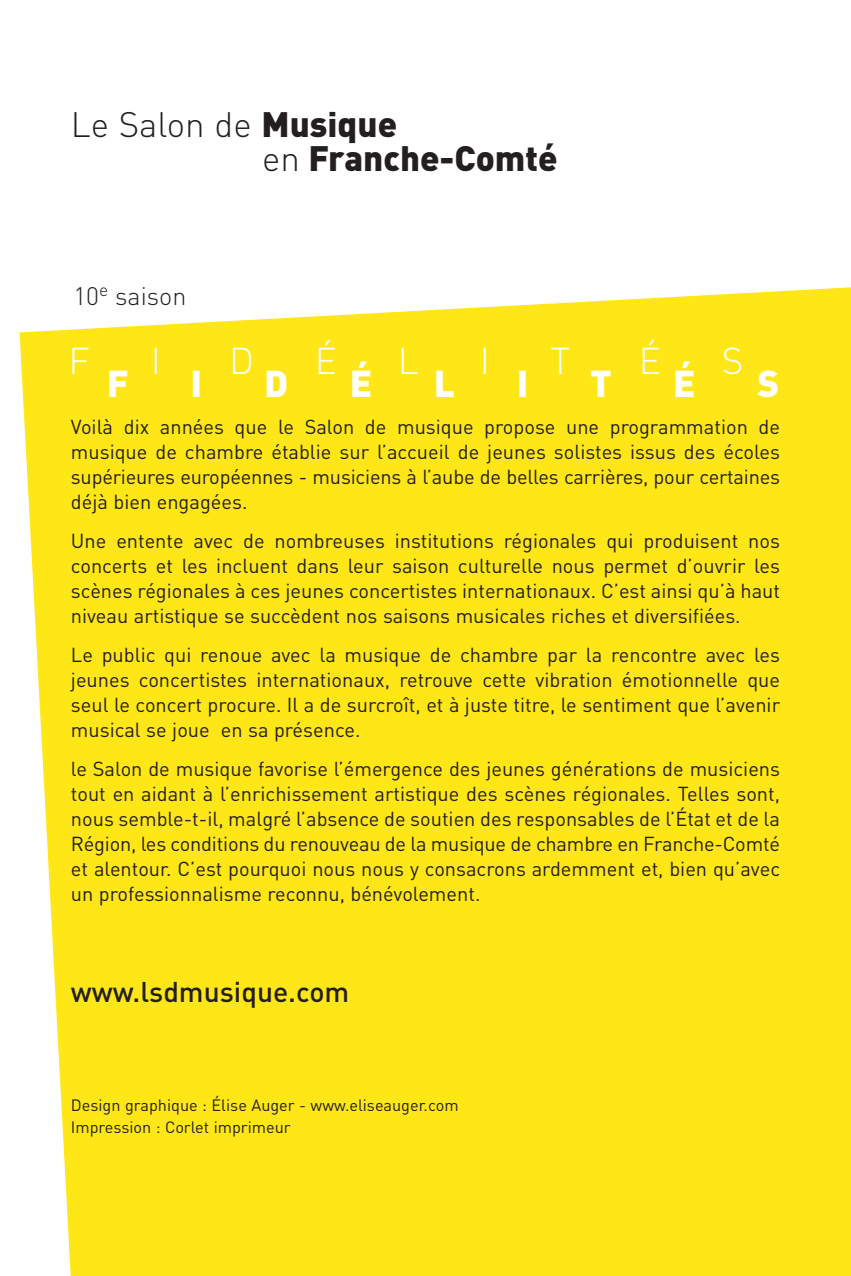
<style>
.page{position:relative;width:851px;height:1276px;background:#fff}
.page>*{position:absolute;margin:0;border:0;box-sizing:border-box;transform-origin:0 0}
.t1{font:900 37px "DIN";color:#fff}
.t2{font:300 37px "DIN";color:#fff}
.t3{font:900 35px/34px "DIN";color:#231f20}
.t4{font:500 28.25px "DIN";color:#231f20}
.t5{font:300 25px "DIN";color:#231f20}
.t6{font:20px/25px "DIN";color:#231f20;text-align:justify}
.t7{font:16.25px/22.5px "DIN";color:#231f20}
.s1{font-weight:300}
</style>
<div class="page">
<div style="left:20px;top:287px;width:830px;height:989px;background:#ffe616"></div>
<h2 class="t3" style="left:262px;top:108px;width:297px;text-indent:-191px"><span class="s1">Le Salon de</span> Musique<br><span class="s1">en</span> Franche-Comté</h2>
<p class="t5" style="left:73px;top:282px;width:114px">10<sup>e</sup> saison</p>
<h1 class="t2" style="left:69px;top:339px;width:23px">F</h1>
<h1 class="t2" style="left:151px;top:339px;width:12px">I</h1>
<h1 class="t2" style="left:229px;top:339px;width:27px">D</h1>
<h1 class="t2" style="left:315px;top:339px;width:24px">É</h1>
<h1 class="t2" style="left:398px;top:339px;width:23px">L</h1>
<h1 class="t2" style="left:479px;top:339px;width:12px">I</h1>
<h1 class="t2" style="left:550px;top:339px;width:21px">T</h1>
<h1 class="t2" style="left:638px;top:339px;width:24px">É</h1>
<h1 class="t2" style="left:721px;top:339px;width:23px">S</h1>
<h1 class="t1" style="left:107px;top:362px;width:24px">F</h1>
<h1 class="t1" style="left:191px;top:362px;width:13px">I</h1>
<h1 class="t1" style="left:264px;top:362px;width:26px">D</h1>
<h1 class="t1" style="left:349px;top:362px;width:24px">É</h1>
<h1 class="t1" style="left:433px;top:362px;width:23px">L</h1>
<h1 class="t1" style="left:516px;top:362px;width:13px">I</h1>
<h1 class="t1" style="left:590px;top:362px;width:23px">T</h1>
<h1 class="t1" style="left:673px;top:362px;width:24px">É</h1>
<h1 class="t1" style="left:757px;top:362px;width:23px">S</h1>
<p class="t6" style="left:71px;top:414px;width:710px">Voilà dix années que le Salon de musique propose une programmation de musique de chambre établie sur l’accueil de jeunes solistes issus des écoles supérieures européennes - musiciens à l’aube de belles carrières, pour certaines déjà bien engagées.</p>
<p class="t6" style="left:71px;top:528px;width:710px">Une entente avec de nombreuses institutions régionales qui produisent nos concerts et les incluent dans leur saison culturelle nous permet d’ouvrir les scènes régionales à ces jeunes concertistes internationaux. C’est ainsi qu’à haut niveau artistique se succèdent nos saisons musicales riches et diversifiées.</p>
<p class="t6" style="left:71px;top:643px;width:710px">Le public qui renoue avec la musique de chambre par la rencontre avec les jeunes concertistes internationaux, retrouve cette vibration émotionnelle que seul le concert procure. Il a de surcroît, et à juste titre, le sentiment que l’avenir musical se joue en sa présence.</p>
<p class="t6" style="left:71px;top:757px;width:710px">le Salon de musique favorise l’émergence des jeunes générations de musiciens tout en aidant à l’enrichissement artistique des scènes régionales. Telles sont, nous semble-t-il, malgré l’absence de soutien des responsables de l’État et de la Région, les conditions du renouveau de la musique de chambre en Franche-Comté et alentour. C’est pourquoi nous nous y consacrons ardemment et, bien qu’avec un professionnalisme reconnu, bénévolement.</p>
<h3 class="t4" style="left:71px;top:976px;width:280px">www.lsdmusique.com</h3>
<p class="t7" style="left:71px;top:1094px;width:389px">Design graphique : Élise Auger - www.eliseauger.com<br>Impression : Corlet imprimeur</p>
</div>
